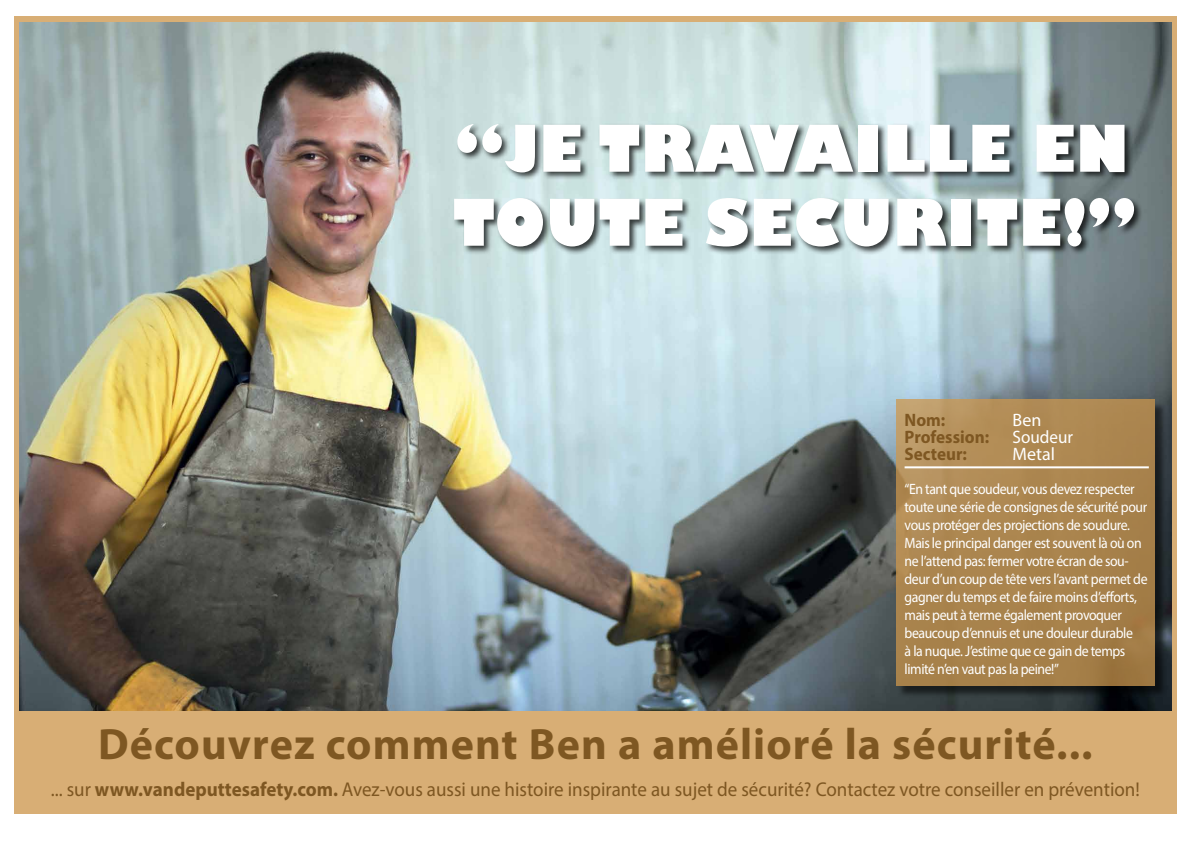
<style>
.page{position:relative;width:1191px;height:842px;background:#fff}
.page>*{position:absolute;margin:0;border:0;box-sizing:border-box;transform-origin:0 0}
.t1{font:800 63px/74px "Gill Sans";letter-spacing:.01em;color:#fff;scale:.95 1}
.t2{font:700 44px "Myriad Pro";letter-spacing:.025em;color:#7e5722}
.t3{font:20px "Myriad Pro";color:#7e5722;scale:.95 1}
.t4{font:700 18px "Myriad Pro";color:#7e5722;scale:.95 1}
.t5{font:18px "Myriad Pro";color:#fff}
.t6{font:18px "Myriad Pro";color:#fff;scale:.95 1}
.t7{font:15px/18px "Myriad Pro";letter-spacing:-.03em;color:#fff;scale:.92 1}
.s1{font-weight:700}
</style>
<div class="page">
<div style="left:14px;top:16px;width:1162px;height:798px;background:#d8ae75"></div>
<img style="left:19px;top:22px;width:1152px;height:689px">
<div style="left:897px;top:401px;width:270px;height:297px;background:#000;opacity:.75"></div>
<svg style="left:896px;top:400px;width:259px;height:286px;background:#ab854f"></svg>
<hr style="left:904px;top:466px;width:244px;height:2px;background:#fff">
<div style="left:452px;top:123px;width:691px;height:133px;background:#000;opacity:.75"></div>
<h1 class="t1" style="left:453px;top:116px;width:721px">“JE TRAVAILLE EN<br>TOUTE SECURITE!”</h1>
<p class="t4" style="left:904px;top:408px;width:44px">Nom:</p>
<p class="t5" style="left:1012px;top:408px;width:30px">Ben</p>
<p class="t4" style="left:904px;top:425px;width:91px">Profession:</p>
<p class="t6" style="left:1012px;top:425px;width:65px">Soudeur</p>
<p class="t4" style="left:904px;top:442px;width:67px">Secteur:</p>
<p class="t5" style="left:1012px;top:442px;width:44px">Metal</p>
<p class="t7" style="left:904px;top:479px;width:266px">“En tant que soudeur, vous devez respecter toute une série de consignes de sécurité pour vous protéger des projections de soudure.<br>Mais le principal danger est souvent là où on ne l’attend pas: fermer votre écran de sou&shy;deur d’un coup de tête vers l’avant permet de gagner du temps et de faire moins d’efforts, mais peut à terme également provoquer beaucoup d’ennuis et une douleur durable<br>à la nuque. J’estime que ce gain de temps limité n’en vaut pas la peine!”</p>
<h2 class="t2" style="left:98px;top:715px;width:996px">Découvrez comment Ben a amélioré la sécurité...</h2>
<h3 class="t3" style="left:51px;top:776px;width:1147px">... sur <span class="s1">www.vandeputtesafety.com.</span> Avez-vous aussi une histoire inspirante au sujet de sécurité? Contactez votre conseiller en prévention!</h3>
</div>
